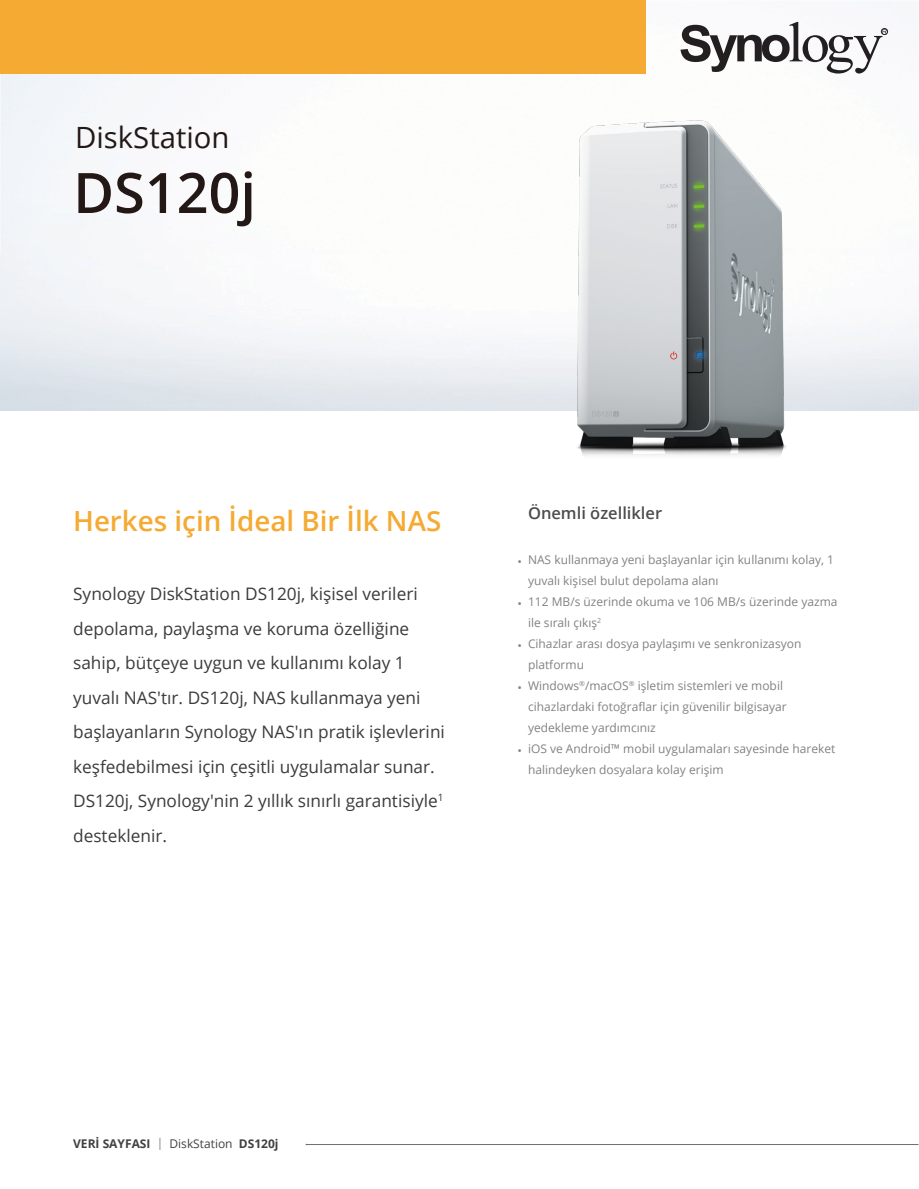
<style>
.page{position:relative;width:919px;height:1189px;background:#fff}
.page>*{position:absolute;margin:0;border:0;box-sizing:border-box;transform-origin:0 0}
.Model_Name{font:600 55.8px "Open Sans";color:#231815}
.Product_Type{font:29.25px "Open Sans";color:#231815}
.Introduction_Title{font:600 27.75px "Open Sans";color:#f5aa33}
.Introduction{font:17.25px/34.5px "Open Sans";color:#3c3b3c}
.Selling_Title{font:600 16.5px "Open Sans";color:#4d4d4f}
.t1{font:12px/21px "Open Sans";color:#808285}
.t2{font:700 12px "Open Sans";color:#414142}
.s1{font-weight:300}
.s2{font-weight:400}
</style>
<div class="page">
<img style="left:0;top:0;width:918px;height:255px">
<div style="left:0;top:0;width:645px;height:74px;background:#f5aa33"></div>
<svg style="left:680px;top:22px;width:207px;height:52px"></svg>
<div style="left:881px;top:28px;width:7px;height:7px;border:1px solid #231f20;border-radius:50%"></div>
<hr style="left:306px;top:1144px;width:612px;height:1px;background:#6d6f71">
<img style="left:572px;top:118px;width:217px;height:338px">
<p class="Product_Type" style="left:75px;top:117px;width:156px">DiskStation</p>
<p class="Model_Name" style="left:73px;top:154px;width:184px">DS120j</p>
<p class="Introduction_Title" style="left:73px;top:502px;width:370px">Herkes için İdeal Bir İlk NAS</p>
<p class="Introduction" style="left:73px;top:576px;width:373px">Synology DiskStation DS120j, kişisel verileri depolama, paylaşma ve koruma özelliğine sahip, bütçeye uygun ve kullanımı kolay 1 yuvalı NAS'tır. DS120j, NAS kullanmaya yeni başlayanların Synology NAS'ın pratik işlevlerini keşfedebilmesi için çeşitli uygulamalar sunar.<br>DS120j, Synology'nin 2 yıllık sınırlı garantisiyle<sup>1 </sup>desteklenir.</p>
<p class="Selling_Title" style="left:528px;top:502px;width:136px">Önemli özellikler</p>
<p class="t1" style="left:528px;top:549px;width:308px;text-indent:-11px">• NAS kullanmaya yeni başlayanlar için kullanımı kolay, 1 yuvalı kişisel bulut depolama alanı</p>
<p class="t1" style="left:528px;top:591px;width:311px;text-indent:-11px">• 112 MB/s üzerinde okuma ve 106 MB/s üzerinde yazma ile sıralı çıkış<sup>2</sup></p>
<p class="t1" style="left:528px;top:633px;width:275px;text-indent:-11px">• Cihazlar arası dosya paylaşımı ve senkronizasyon platformu</p>
<p class="t1" style="left:528px;top:675px;width:260px;text-indent:-11px">• Windows<sup>®</sup>/macOS<sup>®</sup> işletim sistemleri ve mobil cihazlardaki fotoğraflar için güvenilir bilgisayar yedekleme yardımcınız</p>
<p class="t1" style="left:528px;top:738px;width:309px;text-indent:-11px">• iOS ve Android™ mobil uygulamaları sayesinde hareket halindeyken dosyalara kolay erişim</p>
<p class="t2" style="left:73px;top:1135px;width:207px">VERİ SAYFASI <span class="s1">|</span> <span class="s2">DiskStation</span> DS120j</p>
</div>
